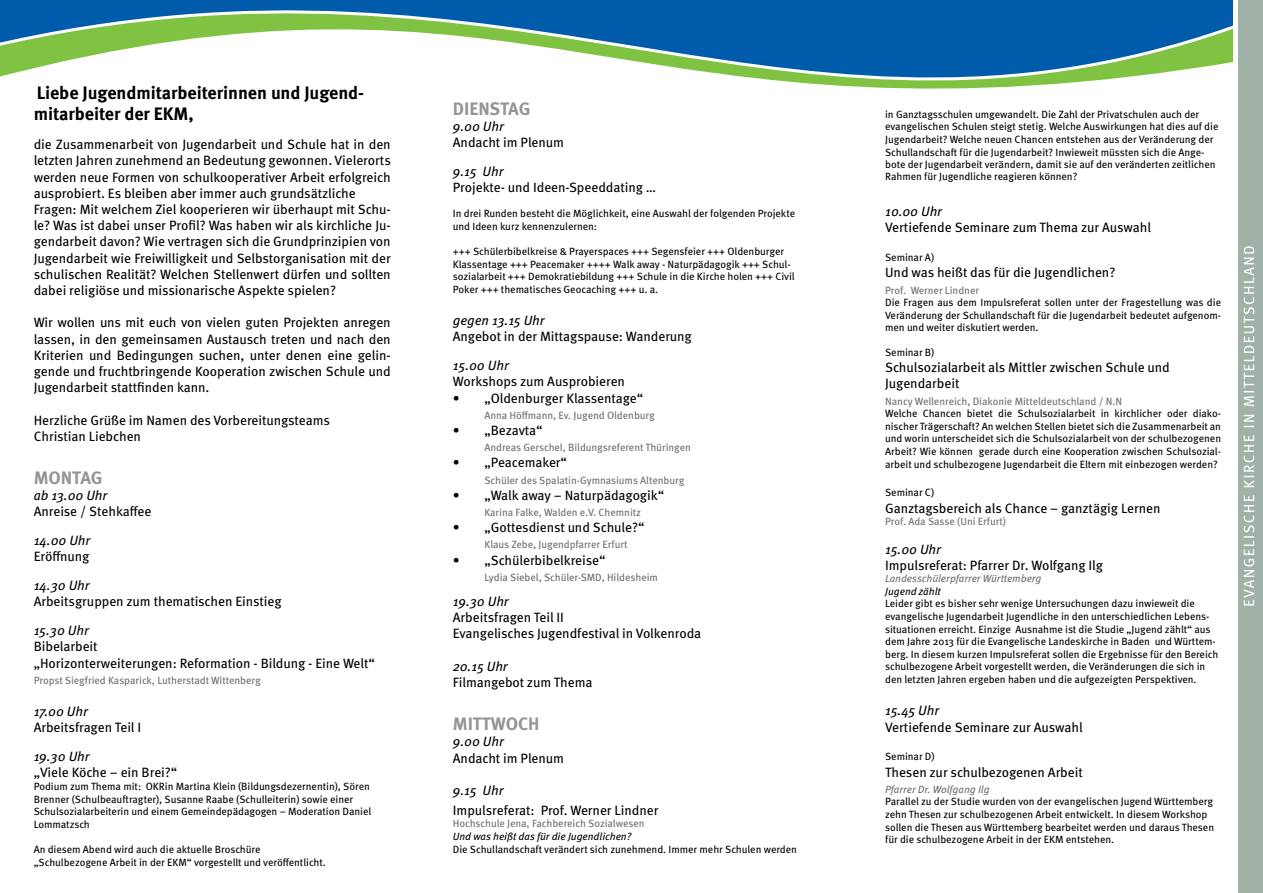
<style>
.page{position:relative;width:1263px;height:893px;background:#fff}
.page>*{position:absolute;margin:0;border:0;box-sizing:border-box;transform-origin:0 0}
.t1{font:700 18px/21.6px "Meta OT";letter-spacing:-.005em;color:#000}
.t2{font:700 18px "Meta OT";letter-spacing:-.005em;color:#939598}
.t3{font:13.5px/16.2px "Meta OT";letter-spacing:-.005em;color:#000}
.t4{font:italic 13.5px "Meta OT";letter-spacing:-.005em;color:#000}
.t5{font:10.5px/12.6px "Meta OT";letter-spacing:-.005em;color:#000}
.t6{font:10.5px "Meta OT";letter-spacing:-.005em;color:#6d6e71}
.t7{font:italic 10.5px "Meta OT";letter-spacing:-.005em;color:#6d6e71}
.t8{font:italic 10.5px "Meta OT";letter-spacing:-.005em;color:#000}
.t9{font:10.5px "Meta OT";letter-spacing:-.005em;color:#6b6c6f}
.t10{font:10.5px "Meta OT";letter-spacing:-.005em;color:#6f7073}
</style>
<div class="page">
<svg style="left:0;top:0;width:1233px;height:89px"></svg>
<div style="left:1237px;top:0;width:26px;height:893px;background:#a0b1a8"></div>
<svg style="left:1243px;top:246px;width:11px;height:360px"></svg>
<h1 class="t1" style="left:34px;top:82px;width:332px">Liebe Jugendmitarbeiterinnen und Jugend&shy;mitarbeiter der EKM,</h1>
<p class="t3" style="left:34px;top:136px;width:359px">die Zusammenarbeit von Jugendarbeit und Schule hat in den letzten Jahren zunehmend an Bedeutung gewonnen. Vielerorts werden neue Formen von schulkooperativer Arbeit erfolgreich ausprobiert. Es bleiben aber immer auch grundsätzliche Fragen: Mit welchem Ziel kooperieren wir überhaupt mit Schu&shy;le? Was ist dabei unser Profil? Was haben wir als kirchliche Ju&shy;gendarbeit davon? Wie vertragen sich die Grundprinzipien von Jugendarbeit wie Freiwilligkeit und Selbstorganisation mit der schulischen Realität? Welchen Stellenwert dürfen und sollten dabei religiöse und missionarische Aspekte spielen?</p>
<p class="t3" style="left:34px;top:315px;width:359px;text-align:justify">Wir wollen uns mit euch von vielen guten Projekten anregen lassen, in den gemeinsamen Austausch treten und nach den Kriterien und Bedingungen suchen, unter denen eine gelin&shy;gende und fruchtbringende Kooperation zwischen Schule und Jugendarbeit stattfinden kann.</p>
<p class="t3" style="left:34px;top:412px;width:298px">Herzliche Grüße im Namen des Vorbereitungsteams<br>Christian Liebchen</p>
<h1 class="t2" style="left:34px;top:466px;width:70px">MONTAG</h1>
<p class="t4" style="left:34px;top:487px;width:75px">ab 13.00 Uhr</p>
<p class="t3" style="left:34px;top:504px;width:119px">Anreise / Stehkaffee</p>
<p class="t4" style="left:34px;top:532px;width:58px">14.00 Uhr</p>
<p class="t3" style="left:34px;top:549px;width:57px">Eröffnung</p>
<p class="t4" style="left:34px;top:577px;width:58px">14.30 Uhr</p>
<p class="t3" style="left:34px;top:594px;width:249px">Arbeitsgruppen zum thematischen Einstieg</p>
<p class="t4" style="left:34px;top:622px;width:57px">15.30 Uhr</p>
<p class="t3" style="left:34px;top:639px;width:343px">Bibelarbeit<br>„Horizonterweiterungen: Reformation - Bildung - Eine Welt“</p>
<p class="t6" style="left:34px;top:674px;width:229px">Propst Siegfried Kasparick, Lutherstadt Wittenberg</p>
<p class="t4" style="left:34px;top:703px;width:56px">17.00 Uhr</p>
<p class="t3" style="left:34px;top:720px;width:109px">Arbeitsfragen Teil I</p>
<p class="t4" style="left:34px;top:748px;width:57px">19.30 Uhr</p>
<p class="t3" style="left:34px;top:765px;width:145px">„Viele Köche – ein Brei?“</p>
<p class="t5" style="left:34px;top:780px;width:339px">Podium zum Thema mit: OKRin Martina Klein (Bildungsdezernentin), Sören Brenner (Schulbeauftragter), Susanne Raabe (Schulleiterin) sowie einer Schulsozialarbeiterin und einem Gemeindepädagogen – Moderation Daniel Lommatzsch</p>
<p class="t5" style="left:34px;top:843px;width:294px">An diesem Abend wird auch die aktuelle Broschüre „Schulbezogene Arbeit in der EKM“ vorgestellt und veröffentlicht.</p>
<h1 class="t2" style="left:453px;top:97px;width:79px">DIENSTAG</h1>
<p class="t4" style="left:453px;top:118px;width:53px">9.00 Uhr</p>
<p class="t3" style="left:453px;top:134px;width:113px">Andacht im Plenum</p>
<p class="t4" style="left:453px;top:163px;width:52px">9.15 Uhr</p>
<p class="t3" style="left:453px;top:179px;width:205px">Projekte- und Ideen-Speeddating …</p>
<p class="t5" style="left:453px;top:207px;width:344px">In drei Runden besteht die Möglichkeit, eine Auswahl der folgenden Projekte und Ideen kurz kennenzulernen:</p>
<p class="t5" style="left:453px;top:245px;width:343px">+++ Schülerbibelkreise &amp; Prayerspaces +++ Segensfeier +++ Oldenburger Klassentage +++ Peacemaker ++++ Walk away - Naturpädagogik +++ Schul&shy;sozialarbeit +++ Demokratiebildung +++ Schule in die Kirche holen +++ Civil Poker +++ thematisches Geocaching +++ u. a.</p>
<p class="t4" style="left:453px;top:312px;width:93px">gegen 13.15 Uhr</p>
<p class="t3" style="left:453px;top:329px;width:240px">Angebot in der Mittagspause: Wanderung</p>
<p class="t4" style="left:453px;top:357px;width:58px">15.00 Uhr</p>
<p class="t3" style="left:453px;top:374px;width:174px">Workshops zum Ausprobieren</p>
<p class="t3" style="left:453px;top:390px;width:192px">• „Oldenburger Klassentage“</p>
<p class="t6" style="left:484px;top:409px;width:172px">Anna Höffmann, Ev. Jugend Oldenburg</p>
<p class="t3" style="left:453px;top:422px;width:91px">• „Bezavta“</p>
<p class="t6" style="left:484px;top:441px;width:208px">Andreas Gerschel, Bildungsreferent Thüringen</p>
<p class="t3" style="left:453px;top:455px;width:116px">• „Peacemaker“</p>
<p class="t6" style="left:484px;top:473px;width:201px">Schüler des Spalatin-Gymnasiums Altenburg</p>
<p class="t3" style="left:453px;top:487px;width:213px">• „Walk away – Naturpädagogik“</p>
<p class="t6" style="left:484px;top:506px;width:158px">Karina Falke, Walden e.V. Chemnitz</p>
<p class="t3" style="left:453px;top:519px;width:193px">• „Gottesdienst und Schule?“</p>
<p class="t6" style="left:484px;top:538px;width:145px">Klaus Zebe, Jugendpfarrer Erfurt</p>
<p class="t3" style="left:453px;top:552px;width:154px">• „Schülerbibelkreise“</p>
<p class="t9" style="left:484px;top:571px;width:175px">Lydia Siebel, Schüler-SMD, Hildesheim</p>
<p class="t4" style="left:453px;top:593px;width:57px">19.30 Uhr</p>
<p class="t3" style="left:453px;top:609px;width:250px">Arbeitsfragen Teil II<br>Evangelisches Jugendfestival in Volkenroda</p>
<p class="t4" style="left:453px;top:658px;width:57px">20.15 Uhr</p>
<p class="t3" style="left:453px;top:674px;width:141px">Filmangebot zum Thema</p>
<h1 class="t2" style="left:453px;top:713px;width:88px">MITTWOCH</h1>
<p class="t4" style="left:453px;top:733px;width:53px">9.00 Uhr</p>
<p class="t3" style="left:453px;top:750px;width:113px">Andacht im Plenum</p>
<p class="t4" style="left:453px;top:782px;width:52px">9.15 Uhr</p>
<p class="t3" style="left:453px;top:802px;width:207px">Impulsreferat: Prof. Werner Lindner</p>
<p class="t6" style="left:453px;top:817px;width:193px">Hochschule Jena, Fachbereich Sozialwesen</p>
<p class="t8" style="left:453px;top:830px;width:180px">Und was heißt das für die Jugendlichen?</p>
<p class="t5" style="left:453px;top:843px;width:346px">Die Schullandschaft verändert sich zunehmend. Immer mehr Schulen werden</p>
<p class="t5" style="left:885px;top:108px;width:335px">in Ganztagsschulen umgewandelt. Die Zahl der Privatschulen auch der evangelischen Schulen steigt stetig. Welche Auswirkungen hat dies auf die Jugendarbeit? Welche neuen Chancen entstehen aus der Veränderung der Schullandschaft für die Jugendarbeit? Inwieweit müssten sich die Ange&shy;bote der Jugendarbeit verändern, damit sie auf den veränderten zeitlichen Rahmen für Jugendliche reagieren können?</p>
<p class="t4" style="left:885px;top:203px;width:59px">10.00 Uhr</p>
<p class="t3" style="left:885px;top:220px;width:267px">Vertiefende Seminare zum Thema zur Auswahl</p>
<p class="t5" style="left:885px;top:251px;width:51px">Seminar A)</p>
<p class="t3" style="left:885px;top:265px;width:232px">Und was heißt das für die Jugendlichen?</p>
<p class="t6" style="left:885px;top:283px;width:95px">Prof. Werner Lindner</p>
<p class="t5" style="left:885px;top:296px;width:337px;text-align:justify">Die Fragen aus dem Impulsreferat sollen unter der Fragestellung was die Veränderung der Schullandschaft für die Jugendarbeit bedeutet aufgenom&shy;men und weiter diskutiert werden.</p>
<p class="t5" style="left:885px;top:346px;width:51px">Seminar B)</p>
<p class="t3" style="left:885px;top:359px;width:286px">Schulsozialarbeit als Mittler zwischen Schule und<br>Jugendarbeit</p>
<p class="t6" style="left:885px;top:394px;width:238px">Nancy Wellenreich, Diakonie Mitteldeutschland / N.N</p>
<p class="t5" style="left:885px;top:407px;width:337px;text-align:justify">Welche Chancen bietet die Schulsozialarbeit in kirchlicher oder diako&shy;nischer Trägerschaft? An welchen Stellen bietet sich die Zusammenarbeit an und worin unterscheidet sich die Schulsozialarbeit von der schulbezogenen Arbeit? Wie können gerade durch eine Kooperation zwischen Schulsozial&shy;arbeit und schulbezogene Jugendarbeit die Eltern mit einbezogen werden?</p>
<p class="t5" style="left:885px;top:486px;width:51px">Seminar C)</p>
<p class="t3" style="left:885px;top:500px;width:277px">Ganztagsbereich als Chance – ganztägig Lernen</p>
<p class="t10" style="left:885px;top:515px;width:123px">Prof. Ada Sasse (Uni Erfurt)</p>
<p class="t4" style="left:885px;top:541px;width:57px">15.00 Uhr</p>
<p class="t3" style="left:885px;top:557px;width:219px">Impulsreferat: Pfarrer Dr. Wolfgang Ilg</p>
<p class="t7" style="left:885px;top:572px;width:158px">Landesschülerpfarrer Württemberg</p>
<p class="t8" style="left:885px;top:585px;width:57px">Jugend zählt</p>
<p class="t5" style="left:885px;top:597px;width:335px">Leider gibt es bisher sehr wenige Untersuchungen dazu inwieweit die evangelische Jugendarbeit Jugendliche in den unterschiedlichen Lebens&shy;situationen erreicht. Einzige Ausnahme ist die Studie „Jugend zählt“ aus dem Jahre 2013 für die Evangelische Landeskirche in Baden und Württem&shy;berg. In diesem kurzen Impulsreferat sollen die Ergebnisse für den Bereich schulbezogene Arbeit vorgestellt werden, die Veränderungen die sich in den letzten Jahren ergeben haben und die aufgezeigten Perspektiven.</p>
<p class="t4" style="left:885px;top:702px;width:56px">15.45 Uhr</p>
<p class="t3" style="left:885px;top:719px;width:199px">Vertiefende Seminare zur Auswahl</p>
<p class="t5" style="left:885px;top:750px;width:51px">Seminar D)</p>
<p class="t3" style="left:885px;top:764px;width:199px">Thesen zur schulbezogenen Arbeit</p>
<p class="t7" style="left:885px;top:783px;width:106px">Pfarrer Dr. Wolfgang Ilg</p>
<p class="t5" style="left:885px;top:795px;width:330px">Parallel zu der Studie wurden von der evangelischen Jugend Württemberg zehn Thesen zur schulbezogenen Arbeit entwickelt. In diesem Workshop sollen die Thesen aus Württemberg bearbeitet werden und daraus Thesen für die schulbezogene Arbeit in der EKM entstehen.</p>
</div>
